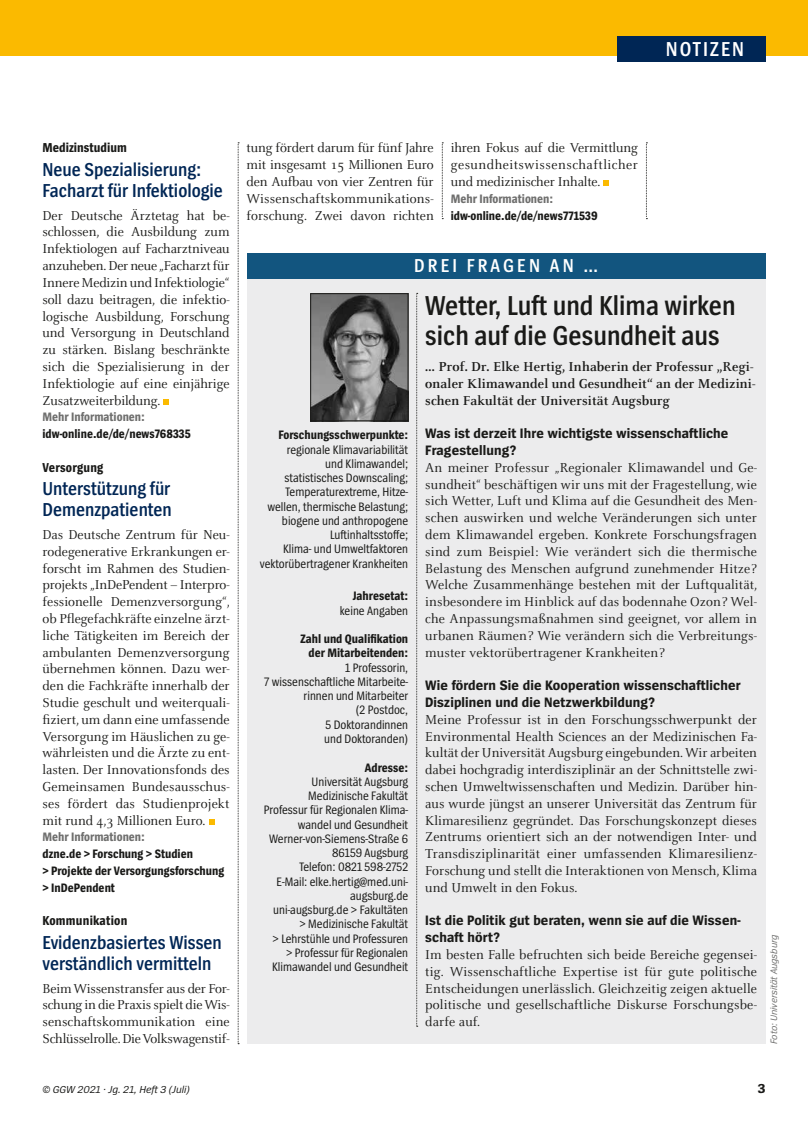
<style>
.page{position:relative;width:808px;height:1127px;background:#fff}
.page>*{position:absolute;margin:0;border:0;box-sizing:border-box;transform-origin:0 0}
.t1{font:600 28.5px/30px "Spiegel Cd";color:#1a1a18}
.t2{font:600 21px "Spiegel Cd";letter-spacing:.1em;color:#fff}
.t3{font:600 19.5px/21px "Spiegel Cd";color:#002655}
.t4{font:600 19.5px "Spiegel Cd";letter-spacing:.165em;color:#fff}
.t5{font:14.25px/16.8px "Celeste";letter-spacing:.005em;color:#1a1a18;text-align:justify}
.t6{font:700 14.25px/16.8px "Spiegel";letter-spacing:.01em;color:#1a1a18}
.t7{font:700 14.25px/16.8px "Celeste";letter-spacing:.01em;color:#1a1a18}
.t8{font:700 13.5px "Spiegel Cd";letter-spacing:.015em;color:#1a1a18}
.t9{font:700 13.5px "Spiegel";color:#1a1a18}
.t10{font:12.75px/14.2px "Spiegel Cd";color:#1a1a18;text-align:right}
.t11{font:700 12.75px/16.8px "Spiegel Cd";color:#1a1a18}
.t12{font:700 12.75px "Spiegel Cd";color:#6f6f6e}
.t13{font:italic 10.5px "Spiegel";color:#1a1a18}
.t14{font:italic 9.75px "Spiegel";color:#6f6f6e}
</style>
<div class="page">
<div style="left:0;top:0;width:808px;height:55px;background:#fbba00"></div>
<div style="left:617px;top:36px;width:148px;height:26px;background:#002655"></div>
<svg style="left:238px;top:142px;width:1px;height:902px"></svg>
<svg style="left:646px;top:142px;width:1px;height:77px"></svg>
<svg style="left:442px;top:142px;width:1px;height:77px"></svg>
<svg style="left:603px;top:180px;width:6px;height:6px"></svg>
<svg style="left:163px;top:399px;width:6px;height:5px"></svg>
<svg style="left:209px;top:819px;width:6px;height:5px"></svg>
<div style="left:247px;top:276px;width:518px;height:768px;background:#ececed"></div>
<div style="left:247px;top:253px;width:518px;height:26px;background:#12557f"></div>
<svg style="left:416px;top:293px;width:2px;height:734px"></svg>
<img style="left:312px;top:295px;width:94px;height:124px">
<div style="left:310px;top:293px;width:98px;height:128px;border:1px solid #1a1a18"></div>
<h2 class="t2" style="left:666px;top:38px;width:80px">NOTIZEN</h2>
<p class="t8" style="left:43px;top:141px;width:86px">Medizinstudium</p>
<h3 class="t3" style="left:43px;top:159px;width:182px">Neue Spezialisierung:<br>Facharzt für Infektiologie</h3>
<p class="t5" style="left:43px;top:207px;width:189px">Der Deutsche Ärztetag hat be&shy;schlossen, die Ausbildung zum Infektiologen auf Facharztniveau anzuheben. Der neue „Facharzt für Innere Medizin und Infektiologie“ soll dazu beitragen, die infektio&shy;logische Ausbildung, Forschung und Versorgung in Deutschland zu stärken. Bislang beschränkte sich die Spezialisierung in der Infektiologie auf eine einjährige Zusatzweiterbildung.</p>
<p class="t12" style="left:43px;top:410px;width:104px">Mehr Informationen:</p>
<p class="t11" style="left:43px;top:426px;width:150px">idw-online.de/de/news768335</p>
<p class="t8" style="left:43px;top:460px;width:62px">Versorgung</p>
<h3 class="t3" style="left:43px;top:478px;width:131px">Unterstützung für<br>Demenzpatienten</h3>
<p class="t5" style="left:43px;top:526px;width:189px">Das Deutsche Zentrum für Neu&shy;rodegenerative Erkrankungen er&shy;forscht im Rahmen des Studien&shy;projekts „InDePendent – Interpro&shy;fessionelle Demenzversorgung“, ob Pflegefachkräfte einzelne ärzt&shy;liche Tätigkeiten im Bereich der ambulanten Demenzversorgung übernehmen können. Dazu wer&shy;den die Fachkräfte innerhalb der Studie geschult und weiterquali&shy;fiziert, um dann eine umfassende Versorgung im Häuslichen zu ge&shy;währleisten und die Ärzte zu ent&shy;lasten. Der Innovationsfonds des Gemeinsamen Bundesausschus&shy;ses fördert das Studienprojekt mit rund 4,3 Millionen Euro.</p>
<p class="t12" style="left:43px;top:830px;width:104px">Mehr Informationen:</p>
<p class="t11" style="left:43px;top:846px;width:183px">dzne.de &gt; Forschung &gt; Studien<br>&gt; Projekte der Versorgungsforschung &gt; InDePendent</p>
<p class="t8" style="left:43px;top:914px;width:86px">Kommunikation</p>
<h3 class="t3" style="left:43px;top:932px;width:181px">Evidenzbasiertes Wissen verständlich vermitteln</h3>
<p class="t5" style="left:43px;top:980px;width:189px">Beim Wissenstransfer aus der For&shy;schung in die Praxis spielt die Wis&shy;senschaftskommunikation eine Schlüsselrolle. Die Volkswagenstif-</p>
<p class="t5" style="left:247px;top:140px;width:189px">tung fördert darum für fünf Jahre mit insgesamt 15 Millionen Euro den Aufbau von vier Zentren für Wissenschaftskommunikations&shy;forschung. Zwei davon richten</p>
<p class="t5" style="left:451px;top:140px;width:189px">ihren Fokus auf die Vermittlung gesundheitswissenschaftlicher und medizinischer Inhalte.</p>
<p class="t12" style="left:451px;top:192px;width:104px">Mehr Informationen:</p>
<p class="t11" style="left:451px;top:207px;width:148px">idw-online.de/de/news771539</p>
<h3 class="t4" style="left:414px;top:255px;width:186px">DREI FRAGEN AN …</h3>
<h1 class="t1" style="left:425px;top:291px;width:312px">Wetter, Luft und Klima wirken sich auf die Gesundheit aus</h1>
<p class="t7" style="left:425px;top:358px;width:332px">… Prof. Dr. Elke Hertig, Inhaberin der Professur „Regi&shy;onaler Klimawandel und Gesundheit“ an der Medizini&shy;schen Fakultät der Universität Augsburg</p>
<p class="t6" style="left:425px;top:425px;width:305px">Was ist derzeit Ihre wichtigste wissenschaftliche<br>Fragestellung?</p>
<p class="t5" style="left:425px;top:459px;width:334px">An meiner Professur „Regionaler Klimawandel und Ge&shy;sundheit“ beschäftigen wir uns mit der Fragestellung, wie sich Wetter, Luft und Klima auf die Gesundheit des Men&shy;schen auswirken und welche Veränderungen sich unter dem Klimawandel ergeben. Konkrete Forschungsfragen sind zum Beispiel: Wie verändert sich die thermische Belastung des Menschen aufgrund zunehmender Hitze?<br>Welche Zusammenhänge bestehen mit der Luftqualität, insbesondere im Hinblick auf das bodennahe Ozon? Wel&shy;che Anpassungsmaßnahmen sind geeignet, vor allem in urbanen Räumen? Wie verändern sich die Verbreitungs&shy;muster vektorübertragener Krankheiten?</p>
<p class="t6" style="left:425px;top:677px;width:317px">Wie fördern Sie die Kooperation wissenschaftlicher<br>Disziplinen und die Netzwerkbildung?</p>
<p class="t5" style="left:425px;top:711px;width:333px">Meine Professur ist in den Forschungsschwerpunkt der Environmental Health Sciences an der Medizinischen Fa&shy;kultät der Universität Augsburg eingebunden. Wir arbeiten dabei hochgradig interdisziplinär an der Schnittstelle zwi&shy;schen Umweltwissenschaften und Medizin. Darüber hin&shy;aus wurde jüngst an unserer Universität das Zentrum für Klimaresilienz gegründet. Das Forschungskonzept dieses Zentrums orientiert sich an der notwendigen Inter- und Transdisziplinarität einer umfassenden Klimaresilienz-Forschung und stellt die Interaktionen von Mensch, Klima und Umwelt in den Fokus.</p>
<p class="t6" style="left:425px;top:912px;width:317px">Ist die Politik gut beraten, wenn sie auf die Wissen&shy;schaft hört?</p>
<p class="t5" style="left:425px;top:946px;width:333px">Im besten Falle befruchten sich beide Bereiche gegensei&shy;tig. Wissenschaftliche Expertise ist für gute politische Entscheidungen unerlässlich. Gleichzeitig zeigen aktuelle politische und gesellschaftliche Diskurse Forschungsbe&shy;darfe auf.</p>
<p class="t11" style="left:278px;top:427px;width:131px">Forschungsschwerpunkte:</p>
<p class="t10" style="left:260px;top:442px;width:150px">regionale Klimavariabilität<br>und Klimawandel;<br>statistisches Downscaling;<br>Temperaturextreme, Hitze&shy;wellen, thermische Belastung; biogene und anthropogene<br>Luftinhaltsstoffe;<br>Klima- und Umweltfaktoren vektorübertragener Krankheiten</p>
<p class="t11" style="left:353px;top:588px;width:57px">Jahresetat:</p>
<p class="t10" style="left:340px;top:603px;width:70px">keine Angaben</p>
<p class="t11" style="left:300px;top:632px;width:109px;line-height:14.2px;text-align:right">Zahl und Qualifikation der Mitarbeitenden:</p>
<p class="t10" style="left:264px;top:660px;width:146px">1 Professorin,<br>7 wissenschaftliche Mitarbeite&shy;rinnen und Mitarbeiter<br>(2 Postdoc,<br>5 Doktorandinnen<br>und Doktoranden)</p>
<p class="t11" style="left:365px;top:759px;width:45px">Adresse:</p>
<p class="t10" style="left:264px;top:774px;width:146px">Universität Augsburg<br>Medizinische Fakultät<br>Professur für Regionalen Klima&shy;wandel und Gesundheit<br>Werner-von-Siemens-Straße 6<br>86159 Augsburg<br>Telefon: 0821 598-2752<br>E-Mail: elke.hertig@med.uni&shy;augsburg.de<br>uni-augsburg.de &gt; Fakultäten &gt; Medizinische Fakultät<br>&gt; Lehrstühle und Professuren &gt; Professur für Regionalen<br>Klimawandel und Gesundheit</p>
<p class="t14" style="left:769px;top:1044px;width:111px;rotate:-90deg">Foto: Universität Augsburg</p>
<p class="t13" style="left:43px;top:1083px;width:149px">© GGW 2021 · Jg. 21, Heft 3 (Juli)</p>
<p class="t9" style="left:758px;top:1081px;width:9px">3</p>
</div>
